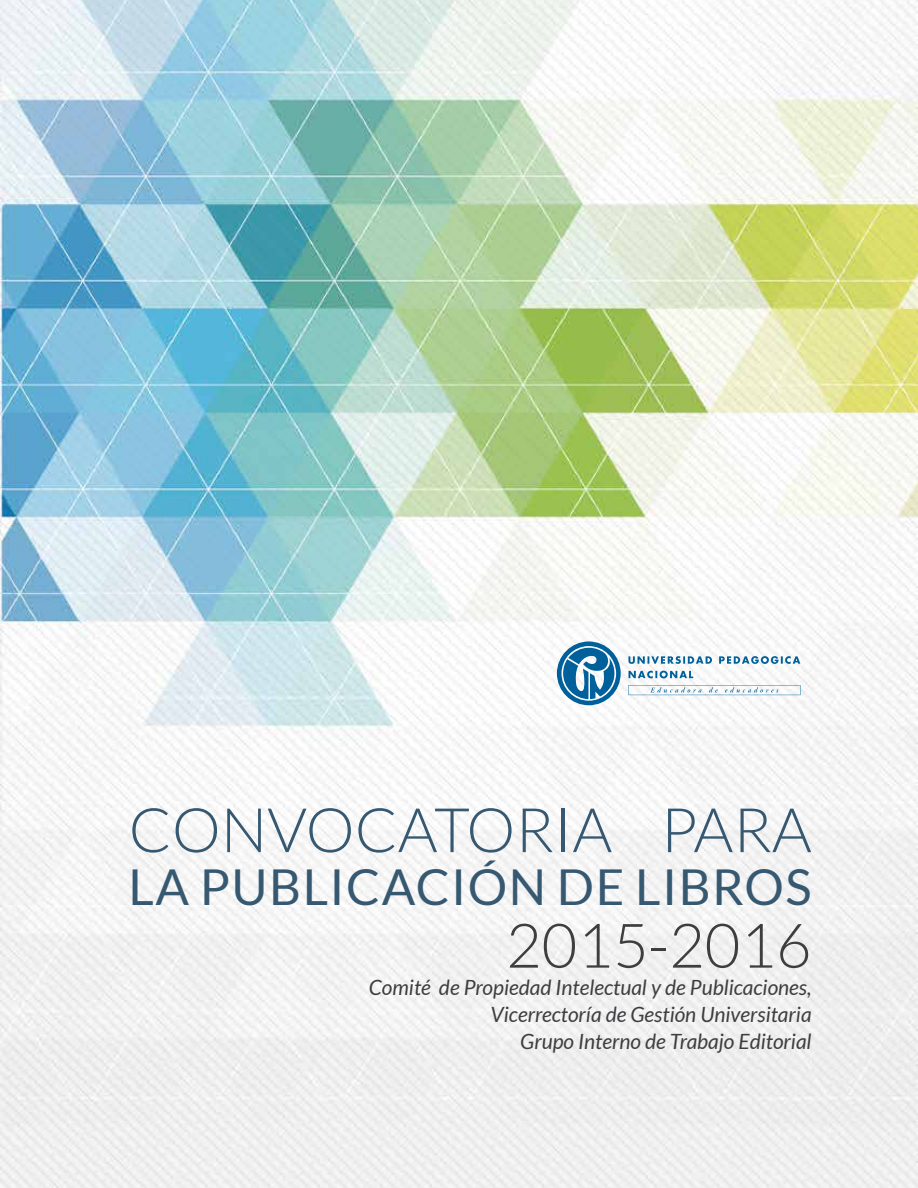
<style>
.page{position:relative;width:918px;height:1188px;background:#fff}
.page>*{position:absolute;margin:0;border:0;box-sizing:border-box;transform-origin:0 0}
.t1{font:300 61.5px "Lato";color:#365871}
.t2{font:300 61.5px "Lato";color:#3e3d40}
.t3{font:49.5px "Lato";letter-spacing:.03em;color:#365871}
.t4{font:italic 21px/27px "Lato";color:#3e3d40;text-align:right}
</style>
<div class="page">
<img style="left:0;top:0;width:918px;height:1188px">
<svg style="left:557px;top:641px;width:244px;height:64px"></svg>
<h1 class="t1" style="left:129px;top:797px;width:685px">CONVOCATORIA PARA</h1>
<h2 class="t3" style="left:129px;top:859px;width:685px">LA PUBLICACIÓN DE LIBROS</h2>
<h1 class="t2" style="left:506px;top:913px;width:307px">2015-2016</h1>
<p class="t4" style="left:369px;top:974px;width:444px">Comité de Propiedad Intelectual y de Publicaciones,<br>Vicerrectoría de Gestión Universitaria<br>Grupo Interno de Trabajo Editorial</p>
</div>
